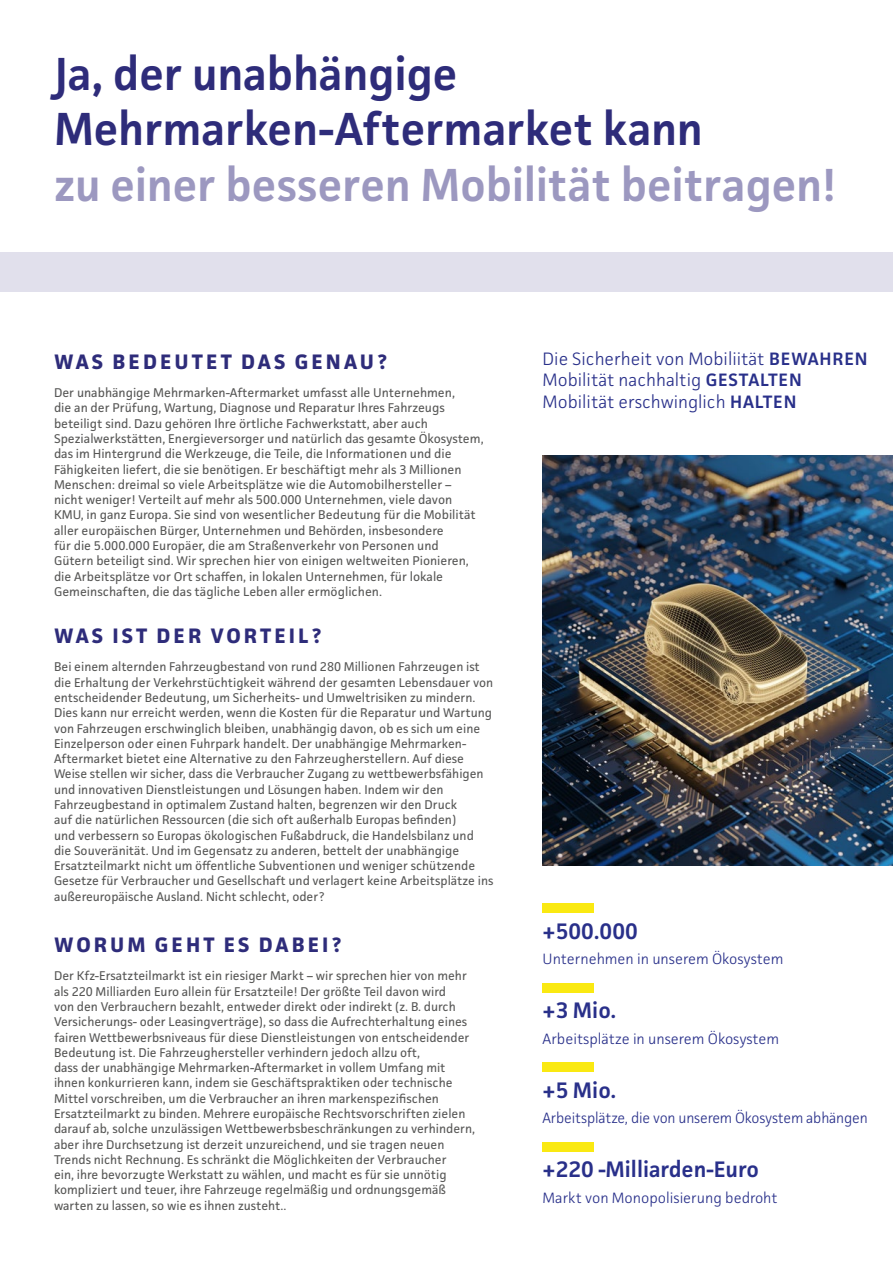
<style>
.page{position:relative;width:893px;height:1263px;background:#fff}
.page>*{position:absolute;margin:0;border:0;box-sizing:border-box;transform-origin:0 0}
.t1{font:600 46.5px/55.8px "Facit";letter-spacing:-.01em;color:#2e2c7a}
.t2{font:600 46.5px "Facit";letter-spacing:-.01em;color:#9c98c0}
.t3{font:600 22.5px "Facit";color:#29308a}
.t4{font:700 21px "Facit";letter-spacing:.15em;color:#2e2c7a}
.t5{font:300 18px/21.6px "Facit";color:#29308a}
.t6{font:300 15px "Facit";letter-spacing:-.005em;color:#29308a}
.t7{font:12.75px/15.3px "Facit";color:#575756}
.s1{font-weight:600}
</style>
<div class="page">
<div style="left:0;top:252px;width:893px;height:40px;background:#e1e0ec"></div>
<div style="left:543px;top:1142px;width:51px;height:10px;background:#fae912"></div>
<div style="left:543px;top:1062px;width:51px;height:10px;background:#fae912"></div>
<div style="left:543px;top:982px;width:51px;height:10px;background:#fae912"></div>
<div style="left:543px;top:903px;width:51px;height:10px;background:#fae912"></div>
<img style="left:543px;top:455px;width:350px;height:410px">
<h1 class="t1" style="left:54px;top:45px;width:650px">Ja, der unabhängige<br>Mehrmarken-Aftermarket kann</h1>
<h1 class="t2" style="left:54px;top:156px;width:783px">zu einer besseren Mobilität beitragen!</h1>
<h3 class="t4" style="left:55px;top:349px;width:334px">WAS BEDEUTET DAS GENAU?</h3>
<p class="t7" style="left:54px;top:385px;width:431px">Der unabhängige Mehrmarken-Aftermarket umfasst alle Unternehmen,<br>die an der Prüfung, Wartung, Diagnose und Reparatur Ihres Fahrzeugs beteiligt sind. Dazu gehören Ihre örtliche Fachwerkstatt, aber auch Spezialwerkstätten, Energieversorger und natürlich das gesamte Ökosystem, das im Hintergrund die Werkzeuge, die Teile, die Informationen und die Fähigkeiten liefert, die sie benötigen. Er beschäftigt mehr als 3 Millionen Menschen: dreimal so viele Arbeitsplätze wie die Automobilhersteller – nicht weniger! Verteilt auf mehr als 500.000 Unternehmen, viele davon KMU, in ganz Europa. Sie sind von wesentlicher Bedeutung für die Mobilität aller europäischen Bürger, Unternehmen und Behörden, insbesondere<br>für die 5.000.000 Europäer, die am Straßenverkehr von Personen und<br>Gütern beteiligt sind. Wir sprechen hier von einigen weltweiten Pionieren, die Arbeitsplätze vor Ort schaffen, in lokalen Unternehmen, für lokale Gemeinschaften, die das tägliche Leben aller ermöglichen.</p>
<h3 class="t4" style="left:55px;top:623px;width:268px">WAS IST DER VORTEIL?</h3>
<p class="t7" style="left:54px;top:659px;width:441px">Bei einem alternden Fahrzeugbestand von rund 280 Millionen Fahrzeugen ist die Erhaltung der Verkehrstüchtigkeit während der gesamten Lebensdauer von entscheidender Bedeutung, um Sicherheits- und Umweltrisiken zu mindern.<br>Dies kann nur erreicht werden, wenn die Kosten für die Reparatur und Wartung von Fahrzeugen erschwinglich bleiben, unabhängig davon, ob es sich um eine Einzelperson oder einen Fuhrpark handelt. Der unabhängige Mehrmarken-Aftermarket bietet eine Alternative zu den Fahrzeugherstellern. Auf diese Weise stellen wir sicher, dass die Verbraucher Zugang zu wettbewerbsfähigen und innovativen Dienstleistungen und Lösungen haben. Indem wir den Fahrzeugbestand in optimalem Zustand halten, begrenzen wir den Druck<br>auf die natürlichen Ressourcen (die sich oft außerhalb Europas befinden)<br>und verbessern so Europas ökologischen Fußabdruck, die Handelsbilanz und die Souveränität. Und im Gegensatz zu anderen, bettelt der unabhängige Ersatzteilmarkt nicht um öffentliche Subventionen und weniger schützende Gesetze für Verbraucher und Gesellschaft und verlagert keine Arbeitsplätze ins außereuropäische Ausland. Nicht schlecht, oder?</p>
<h3 class="t4" style="left:55px;top:932px;width:288px">WORUM GEHT ES DABEI?</h3>
<p class="t7" style="left:54px;top:968px;width:423px">Der Kfz-Ersatzteilmarkt ist ein riesiger Markt – wir sprechen hier von mehr als 220 Milliarden Euro allein für Ersatzteile! Der größte Teil davon wird<br>von den Verbrauchern bezahlt, entweder direkt oder indirekt (z. B. durch Versicherungs- oder Leasingverträge), so dass die Aufrechterhaltung eines fairen Wettbewerbsniveaus für diese Dienstleistungen von entscheidender Bedeutung ist. Die Fahrzeughersteller verhindern jedoch allzu oft,<br>dass der unabhängige Mehrmarken-Aftermarket in vollem Umfang mit ihnen konkurrieren kann, indem sie Geschäftspraktiken oder technische Mittel vorschreiben, um die Verbraucher an ihren markenspezifischen Ersatzteilmarkt zu binden. Mehrere europäische Rechtsvorschriften zielen darauf ab, solche unzulässigen Wettbewerbsbeschränkungen zu verhindern, aber ihre Durchsetzung ist derzeit unzureichend, und sie tragen neuen Trends nicht Rechnung. Es schränkt die Möglichkeiten der Verbraucher<br>ein, ihre bevorzugte Werkstatt zu wählen, und macht es für sie unnötig kompliziert und teuer, ihre Fahrzeuge regelmäßig und ordnungsgemäß warten zu lassen, so wie es ihnen zusteht..</p>
<h3 class="t5" style="left:543px;top:347px;width:326px">Die Sicherheit von Mobiliität <span class="s1">BEWAHREN<br></span>Mobilität nachhaltig <span class="s1">GESTALTEN<br></span>Mobilität erschwinglich <span class="s1">HALTEN</span></h3>
<h2 class="t3" style="left:543px;top:917px;width:97px">+500.000</h2>
<p class="t6" style="left:543px;top:950px;width:242px">Unternehmen in unserem Ökosystem</p>
<h2 class="t3" style="left:543px;top:997px;width:75px">+3 Mio.</h2>
<p class="t6" style="left:543px;top:1029px;width:238px">Arbeitsplätze in unserem Ökosystem</p>
<h2 class="t3" style="left:543px;top:1076px;width:75px">+5 Mio.</h2>
<p class="t6" style="left:543px;top:1109px;width:327px">Arbeitsplätze, die von unserem Ökosystem abhängen</p>
<h2 class="t3" style="left:543px;top:1156px;width:218px">+220 -Milliarden-Euro</h2>
<p class="t6" style="left:543px;top:1188px;width:237px">Markt von Monopolisierung bedroht</p>
</div>
